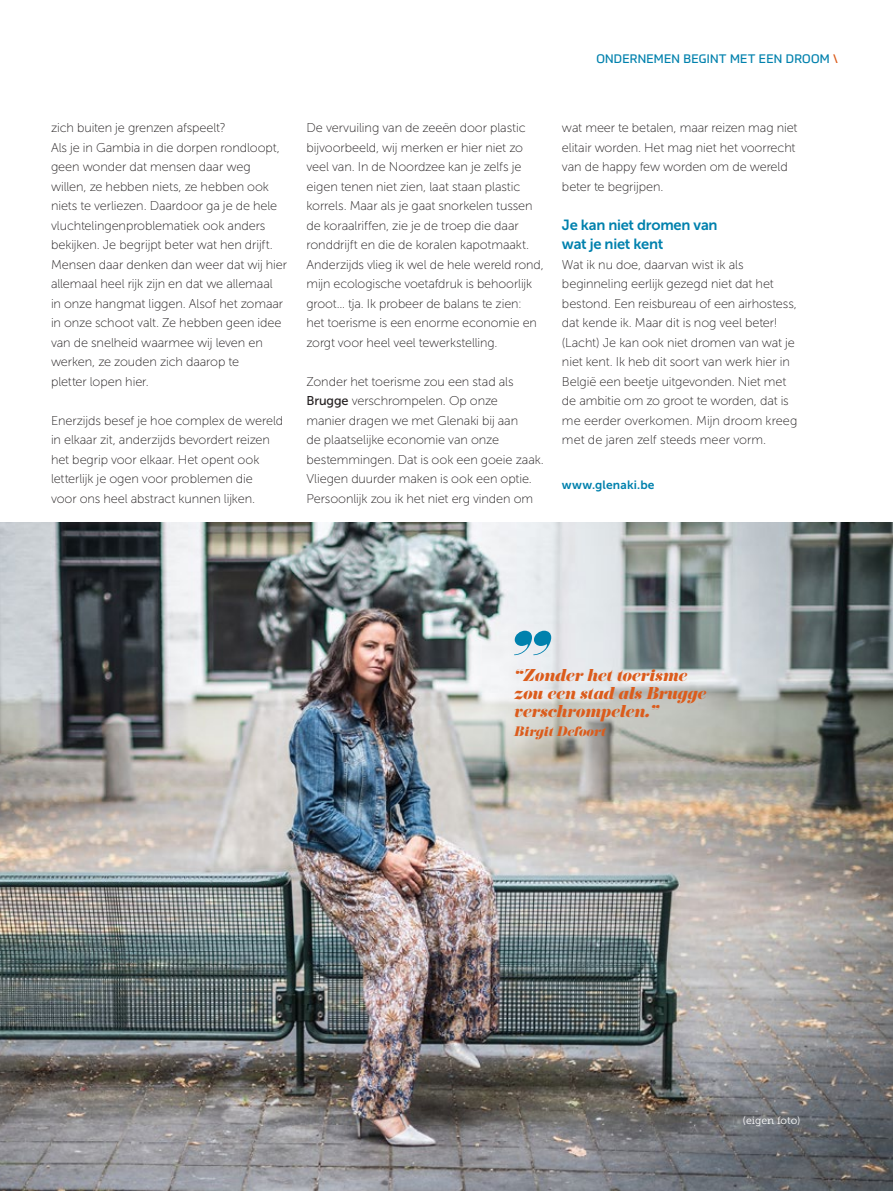
<style>
.page{position:relative;width:893px;height:1191px;background:#fff}
.page>*{position:absolute;margin:0;border:0;box-sizing:border-box;transform-origin:0 0}
._8__Opsomming{font:italic 72px "Eloquent JF Pro";color:#0081ad}
._8__Opsomming-2{font:italic 15px/18px "Eloquent JF Pro";color:#db5c1c}
._6__Titel_in_body{font:14.7px/19.5px "Museo Sans 700";letter-spacing:-.015em;color:#0081ad}
._5__Body{font:12.75px/19.5px "Museo Sans 100";letter-spacing:-.01em;color:#231f20}
.aanduiding{font:12px "Prometo";letter-spacing:.02em;color:#0081ad}
._7__Website{font:12px "Museo Sans 700";letter-spacing:.015em;color:#0081ad}
._8__Opsomming-3{font:italic 12px "Eloquent JF Pro";color:#db5c1c}
._7__Foto_beschrijvin{font:10.5px "Museo Slab 300";color:#fff}
.s1{color:#db5c1c}
.s2{font-family:"Museo Sans 500"}
</style>
<div class="page">
<img style="left:0;top:522px;width:893px;height:669px">
<p class="aanduiding" style="left:596px;top:52px;width:243px">ONDERNEMEN BEGINT MET EEN DROOM <span class="s1">\</span></p>
<p class="_5__Body" style="left:51px;top:118px;width:176px">zich buiten je grenzen afspeelt?</p>
<p class="_5__Body" style="left:51px;top:138px;width:238px">Als je in Gambia in die dorpen rondloopt, geen wonder dat mensen daar weg willen, ze hebben niets, ze hebben ook niets te verliezen. Daardoor ga je de hele vluchtelingenproblematiek ook anders bekijken. Je begrijpt beter wat hen drijft.<br>Mensen daar denken dan weer dat wij hier allemaal heel rijk zijn en dat we allemaal<br>in onze hangmat liggen. Alsof het zomaar in onze schoot valt. Ze hebben geen idee van de snelheid waarmee wij leven en werken, ze zouden zich daarop te<br>pletter lopen hier.</p>
<p class="_5__Body" style="left:51px;top:411px;width:234px">Enerzijds besef je hoe complex de wereld in elkaar zit, anderzijds bevordert reizen het begrip voor elkaar. Het opent ook letterlijk je ogen voor problemen die<br>voor ons heel abstract kunnen lijken.</p>
<p class="_5__Body" style="left:306px;top:118px;width:228px">De vervuiling van de zeeën door plastic bijvoorbeeld, wij merken er hier niet zo veel van. In de Noordzee kan je zelfs je eigen tenen niet zien, laat staan plastic korrels. Maar als je gaat snorkelen tussen de koraalriffen, zie je de troep die daar ronddrijft en die de koralen kapotmaakt.</p>
<p class="_5__Body" style="left:306px;top:255px;width:239px">Anderzijds vlieg ik wel de hele wereld rond, mijn ecologische voetafdruk is behoorlijk groot… tja. Ik probeer de balans te zien:<br>het toerisme is een enorme economie en zorgt voor heel veel tewerkstelling.</p>
<p class="_5__Body" style="left:306px;top:372px;width:239px">Zonder het toerisme zou een stad als <span class="s2">Brugge</span> verschrompelen. Op onze<br>manier dragen we met Glenaki bij aan<br>de plaatselijke economie van onze bestemmingen. Dat is ook een goeie zaak.<br>Vliegen duurder maken is ook een optie.<br>Persoonlijk zou ik het niet erg vinden om</p>
<p class="_5__Body" style="left:562px;top:118px;width:237px">wat meer te betalen, maar reizen mag niet elitair worden. Het mag niet het voorrecht van de happy few worden om de wereld beter te begrijpen.</p>
<p class="_6__Titel_in_body" style="left:562px;top:215px;width:157px">Je kan niet dromen van wat je niet kent</p>
<p class="_5__Body" style="left:562px;top:255px;width:237px">Wat ik nu doe, daarvan wist ik als beginneling eerlijk gezegd niet dat het bestond. Een reisbureau of een airhostess, dat kende ik. Maar dit is nog veel beter! (Lacht) Je kan ook niet dromen van wat je niet kent. Ik heb dit soort van werk hier in België een beetje uitgevonden. Niet met de ambitie om zo groot te worden, dat is me eerder overkomen. Mijn droom kreeg met de jaren zelf steeds meer vorm.</p>
<p class="_7__Website" style="left:562px;top:478px;width:94px">www.glenaki.be</p>
<p class="_8__Opsomming" style="left:501px;top:622px;width:43px">”</p>
<p class="_8__Opsomming-2" style="left:514px;top:667px;width:194px">“Zonder het toerisme zou een stad als Brugge verschrompelen.”</p>
<p class="_8__Opsomming-3" style="left:514px;top:725px;width:93px">Birgit Defoort</p>
<p class="_7__Foto_beschrijvin" style="left:743px;top:1115px;width:59px">(eigen foto)</p>
</div>
